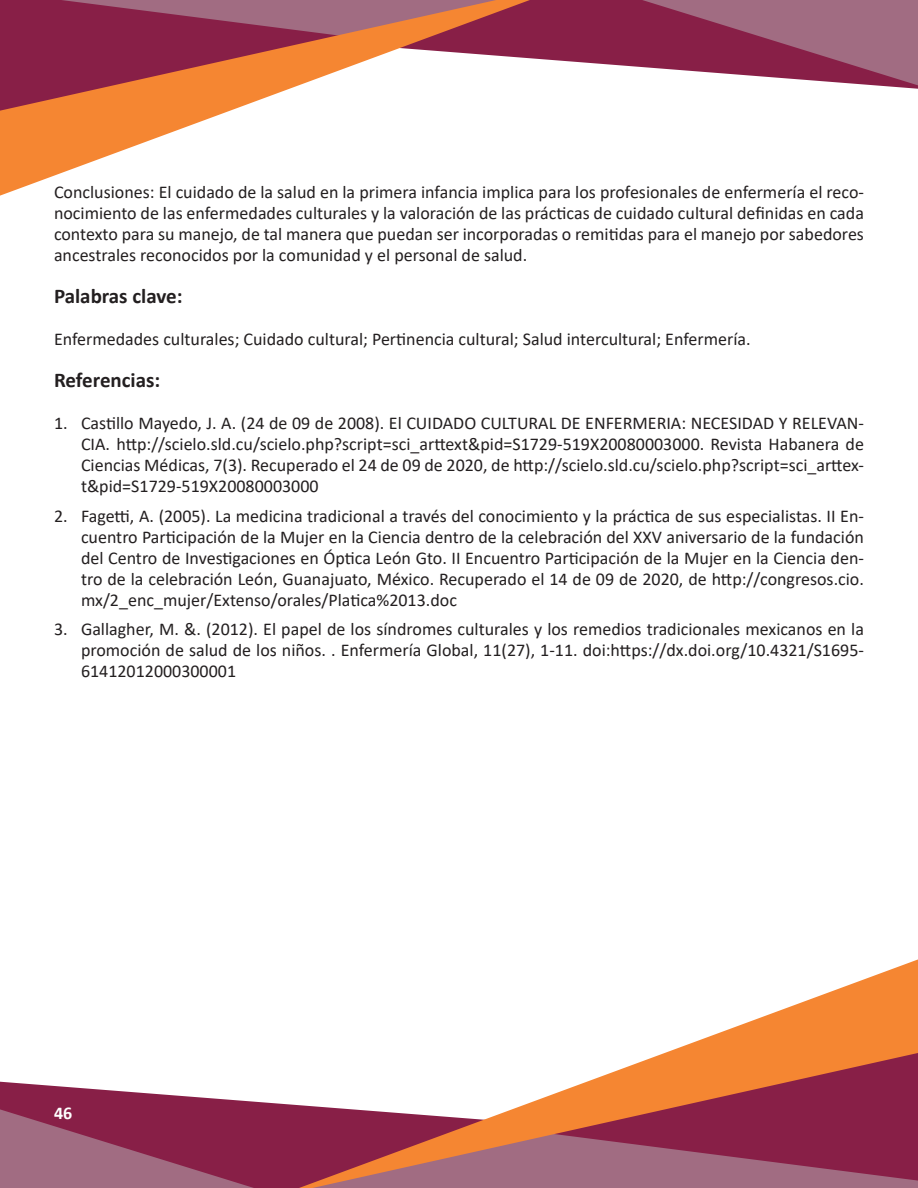
<style>
.page{position:relative;width:918px;height:1188px;background:#fff}
.page>*{position:absolute;margin:0;border:0;box-sizing:border-box;transform-origin:0 0}
.Titulo_interno{font:700 21px "Calibri";color:#231f20}
.t1{font:18px/21px "Calibri";color:#231f20;text-align:justify}
.t2{font:700 18px "Calibri";color:#fff}
</style>
<div class="page">
<svg style="left:530px;top:0;width:388px;height:89px"></svg>
<svg style="left:0;top:0;width:530px;height:196px"></svg>
<svg style="left:0;top:1082px;width:299px;height:106px;fill:#881f47"></svg>
<svg style="left:299px;top:959px;width:619px;height:229px"></svg>
<p class="t1" style="left:54px;top:181px;width:812px">Conclusiones: El cuidado de la salud en la primera infancia implica para los profesionales de enfermería el reco&shy;nocimiento de las enfermedades culturales y la valoración de las prácticas de cuidado cultural definidas en cada contexto para su manejo, de tal manera que puedan ser incorporadas o remitidas para el manejo por sabedores ancestrales reconocidos por la comunidad y el personal de salud.</p>
<p class="Titulo_interno" style="left:54px;top:281px;width:130px">Palabras clave:</p>
<p class="t1" style="left:54px;top:328px;width:698px">Enfermedades culturales; Cuidado cultural; Pertinencia cultural; Salud intercultural; Enfermería.</p>
<p class="Titulo_interno" style="left:54px;top:365px;width:108px">Referencias:</p>
<p class="t1" style="left:81px;top:412px;width:785px;text-indent:-27px">1. Castillo Mayedo, J. A. (24 de 09 de 2008). El CUIDADO CULTURAL DE ENFERMERIA: NECESIDAD Y RELEVAN-CIA. http://scielo.sld.cu/scielo.php?script=sci_arttext&amp;pid=S1729-519X20080003000. Revista Habanera de Ciencias Médicas, 7(3). Recuperado el 24 de 09 de 2020, de http://scielo.sld.cu/scielo.php?script=sci_arttex&shy;t&amp;pid=S1729-519X20080003000</p>
<p class="t1" style="left:81px;top:505px;width:784px;text-indent:-27px">2. Fagetti, A. (2005). La medicina tradicional a través del conocimiento y la práctica de sus especialistas. II En&shy;cuentro Participación de la Mujer en la Ciencia dentro de la celebración del XXV aniversario de la fundación del Centro de Investigaciones en Óptica León Gto. II Encuentro Participación de la Mujer en la Ciencia den&shy;tro de la celebración León, Guanajuato, México. Recuperado el 14 de 09 de 2020, de http://congresos.cio. mx/2_enc_mujer/Extenso/orales/Platica%2013.doc</p>
<p class="t1" style="left:81px;top:618px;width:785px;text-indent:-27px">3. Gallagher, M. &amp;. (2012). El papel de los síndromes culturales y los remedios tradicionales mexicanos en la promoción de salud de los niños. . Enfermería Global, 11(27), 1-11. doi:https://dx.doi.org/10.4321/S1695- 61412012000300001</p>
<p class="t2" style="left:54px;top:1100px;width:20px">46</p>
</div>
